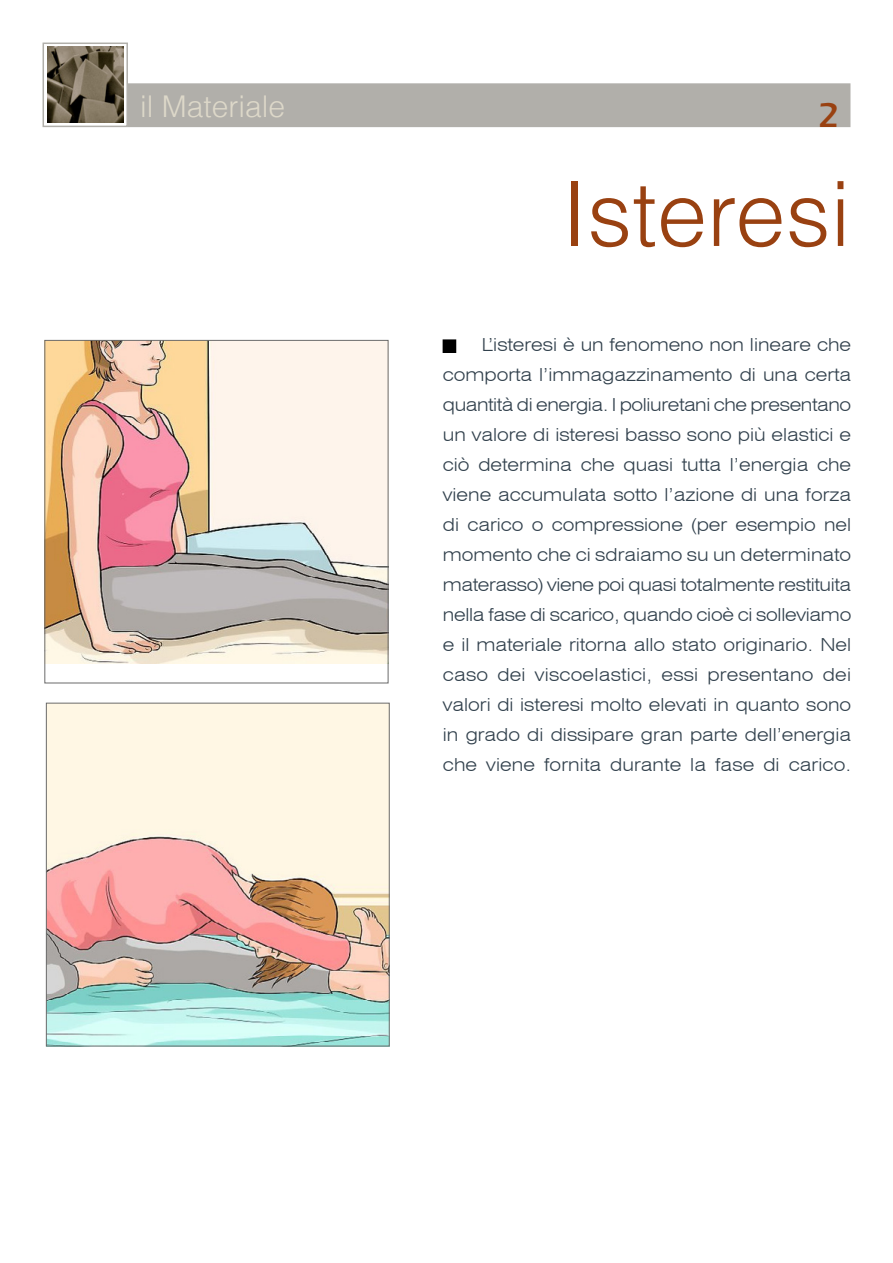
<style>
.page{position:relative;width:893px;height:1263px;background:#fff}
.page>*{position:absolute;margin:0;border:0;box-sizing:border-box;transform-origin:0 0}
.t1{font:300 90px "Helvetica LT";color:#994111}
.t2{font:36px "Aquiline Book Bold SWFTE";color:#994111}
.t3{font:300 30px "Helvetica LT";color:#ddd8c9}
.t4{font:300 expanded 18px/30px "Swiss 721 BT";letter-spacing:.005em;color:#32414d;text-align:justify}
</style>
<div class="page">
<div style="left:443px;top:340px;width:12px;height:12px;background:#000"></div>
<div style="left:443px;top:339px;width:13px;height:14px;border:2px solid #000"></div>
<div style="left:128px;top:83px;width:722px;height:44px;background:#b1afaa;border:2px solid #b1afaa"></div>
<div style="left:43px;top:43px;width:85px;height:84px;background:#fff;border:2px solid #b1afaa"></div>
<img style="left:47px;top:46px;width:77px;height:77px">
<img style="left:47px;top:342px;width:339px;height:322px">
<div style="left:45px;top:340px;width:343px;height:343px;border:1px solid #6b6b6b"></div>
<img style="left:48px;top:705px;width:339px;height:339px">
<div style="left:46px;top:703px;width:343px;height:343px;border:1px solid #6b6b6b"></div>
<h3 class="t3" style="left:140px;top:87px;width:147px">il Materiale</h3>
<h2 class="t2" style="left:818px;top:94px;width:23px">2</h2>
<h1 class="t1" style="left:562px;top:158px;width:290px">Isteresi</h1>
<p class="t4" style="left:443px;top:329px;width:410px;text-indent:39px">L’isteresi è un fenomeno non lineare che comporta l’immagazzinamento di una certa quantità di energia. I poliuretani che presentano un valore di isteresi basso sono più elastici e ciò determina che quasi tutta l’energia che viene accumulata sotto l’azione di una forza di carico o compressione (per esempio nel momento che ci sdraiamo su un determinato materasso) viene poi quasi totalmente restituita nella fase di scarico, quando cioè ci solleviamo e il materiale ritorna allo stato originario. Nel caso dei viscoelastici, essi presentano dei valori di isteresi molto elevati in quanto sono in grado di dissipare gran parte dell’energia che viene fornita durante la fase di carico.</p>
</div>
